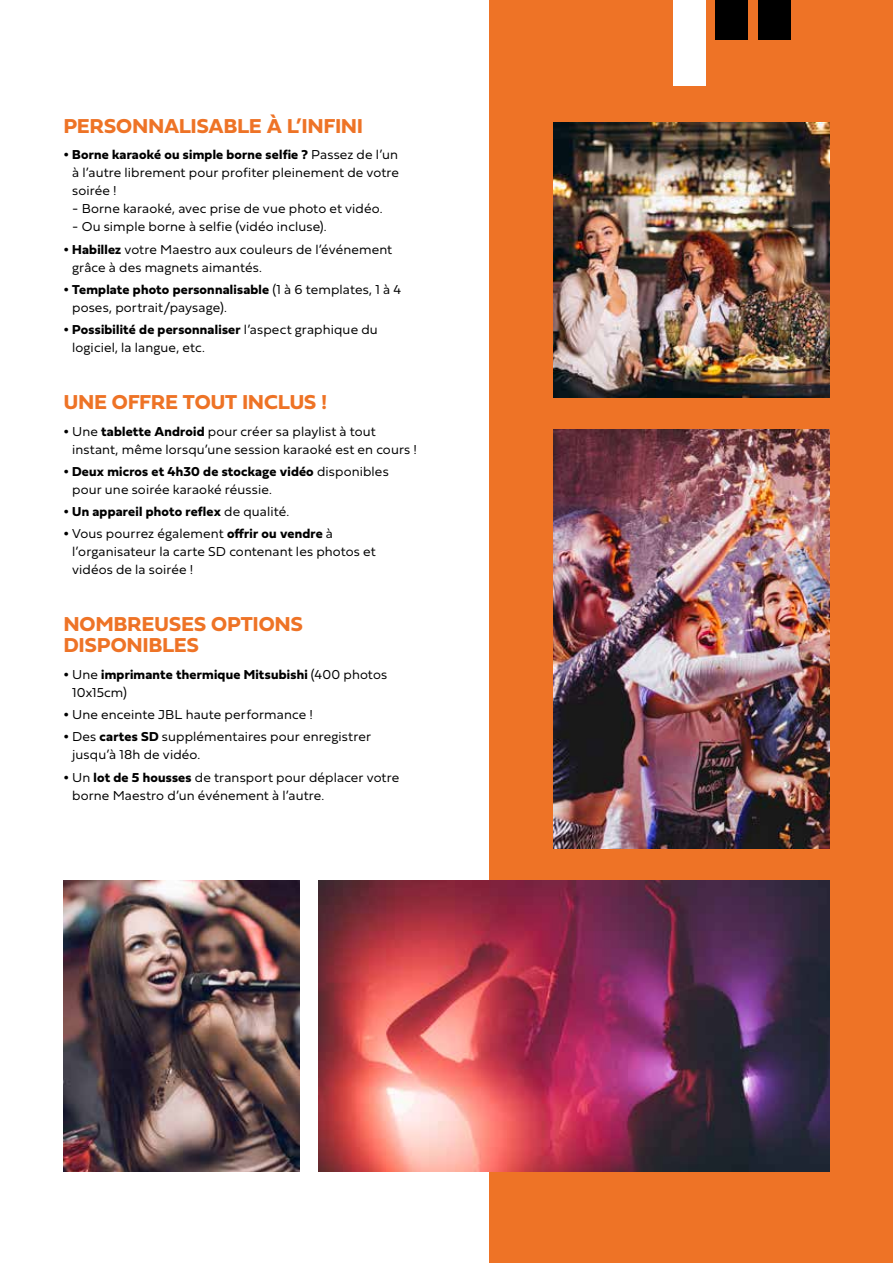
<style>
.page{position:relative;width:893px;height:1263px;background:#fff}
.page>*{position:absolute;margin:0;border:0;box-sizing:border-box;transform-origin:0 0}
.t1{font:700 21px/21px "Fieldwork Hum";letter-spacing:.005em;color:#ee7326}
.t2{font:13.5px/18px "Fieldwork Hum Light";letter-spacing:.01em;color:#000}
.t3{font:700 13.5px "Fieldwork Hum";letter-spacing:.015em;color:#000}
.s1{font-family:"Fieldwork Hum Light";font-weight:400}
.s2{font-family:"Fieldwork Hum";font-weight:700}
</style>
<div class="page">
<div style="left:489px;top:0;width:404px;height:1263px;background:#ee7326"></div>
<img style="left:554px;top:123px;width:275px;height:275px">
<img style="left:554px;top:430px;width:275px;height:419px">
<div style="left:674px;top:0;width:32px;height:86px;background:#fff"></div>
<div style="left:758px;top:0;width:32px;height:40px;background:#000"></div>
<div style="left:716px;top:0;width:32px;height:40px;background:#000"></div>
<img style="left:319px;top:881px;width:510px;height:290px">
<img style="left:64px;top:881px;width:235px;height:290px">
<h1 class="t1" style="left:64px;top:115px;width:301px">PERSONNALISABLE À L’INFINI</h1>
<p class="t3" style="left:64px;top:144px;width:336px">• Borne karaoké ou simple borne selfie ? <span class="s1">Passez de l’un</span></p>
<p class="t2" style="left:72px;top:163px;width:328px">à l’autre librement pour profiter pleinement de votre soirée !</p>
<p class="t2" style="left:72px;top:199px;width:312px">- Borne karaoké, avec prise de vue photo et vidéo.</p>
<p class="t2" style="left:72px;top:217px;width:256px">- Ou simple borne à selfie (vidéo incluse).</p>
<p class="t2" style="left:72px;top:239px;width:322px;text-indent:-8px"><span class="s2">• Habillez</span> votre Maestro aux couleurs de l’événement grâce à des magnets aimantés.</p>
<p class="t3" style="left:64px;top:279px;width:339px">• Template photo personnalisable <span class="s1">(1 à 6 templates, 1 à 4</span></p>
<p class="t2" style="left:72px;top:298px;width:156px">poses, portrait/paysage).</p>
<p class="t3" style="left:64px;top:319px;width:316px">• Possibilité de personnaliser <span class="s1">l’aspect graphique du</span></p>
<p class="t2" style="left:72px;top:338px;width:134px">logiciel, la langue, etc.</p>
<h1 class="t1" style="left:64px;top:391px;width:265px">UNE OFFRE TOUT INCLUS !</h1>
<p class="t2" style="left:72px;top:421px;width:346px;text-indent:-8px"><span class="s2">•</span> Une <span class="s2">tablette Android</span> pour créer sa playlist à tout instant, même lorsqu’une session karaoké est en cours !</p>
<p class="t3" style="left:64px;top:461px;width:326px">• Deux micros et 4h30 de stockage vidéo <span class="s1">disponibles</span></p>
<p class="t2" style="left:72px;top:480px;width:201px">pour une soirée karaoké réussie.</p>
<p class="t3" style="left:64px;top:501px;width:227px">• Un appareil photo reflex <span class="s1">de qualité.</span></p>
<p class="t2" style="left:72px;top:524px;width:305px;text-indent:-8px"><span class="s2">•</span> Vous pourrez également <span class="s2">offrir ou vendre</span> à l’organisateur la carte SD contenant les photos et vidéos de la soirée !</p>
<h1 class="t1" style="left:64px;top:613px;width:241px">NOMBREUSES OPTIONS<br>DISPONIBLES</h1>
<p class="t3" style="left:64px;top:664px;width:325px">• <span class="s1">Une</span> imprimante thermique Mitsubishi <span class="s1">(400 photos</span></p>
<p class="t2" style="left:72px;top:683px;width:56px">10x15cm)</p>
<p class="t2" style="left:64px;top:705px;width:251px"><span class="s2">•</span> Une enceinte JBL haute performance !</p>
<p class="t2" style="left:72px;top:727px;width:300px;text-indent:-8px"><span class="s2">•</span> Des <span class="s2">cartes SD</span> supplémentaires pour enregistrer jusqu’à 18h de vidéo.</p>
<p class="t2" style="left:72px;top:767px;width:329px;text-indent:-8px"><span class="s2">•</span> Un <span class="s2">lot de 5 housses</span> de transport pour déplacer votre borne Maestro d’un événement à l’autre.</p>
</div>
